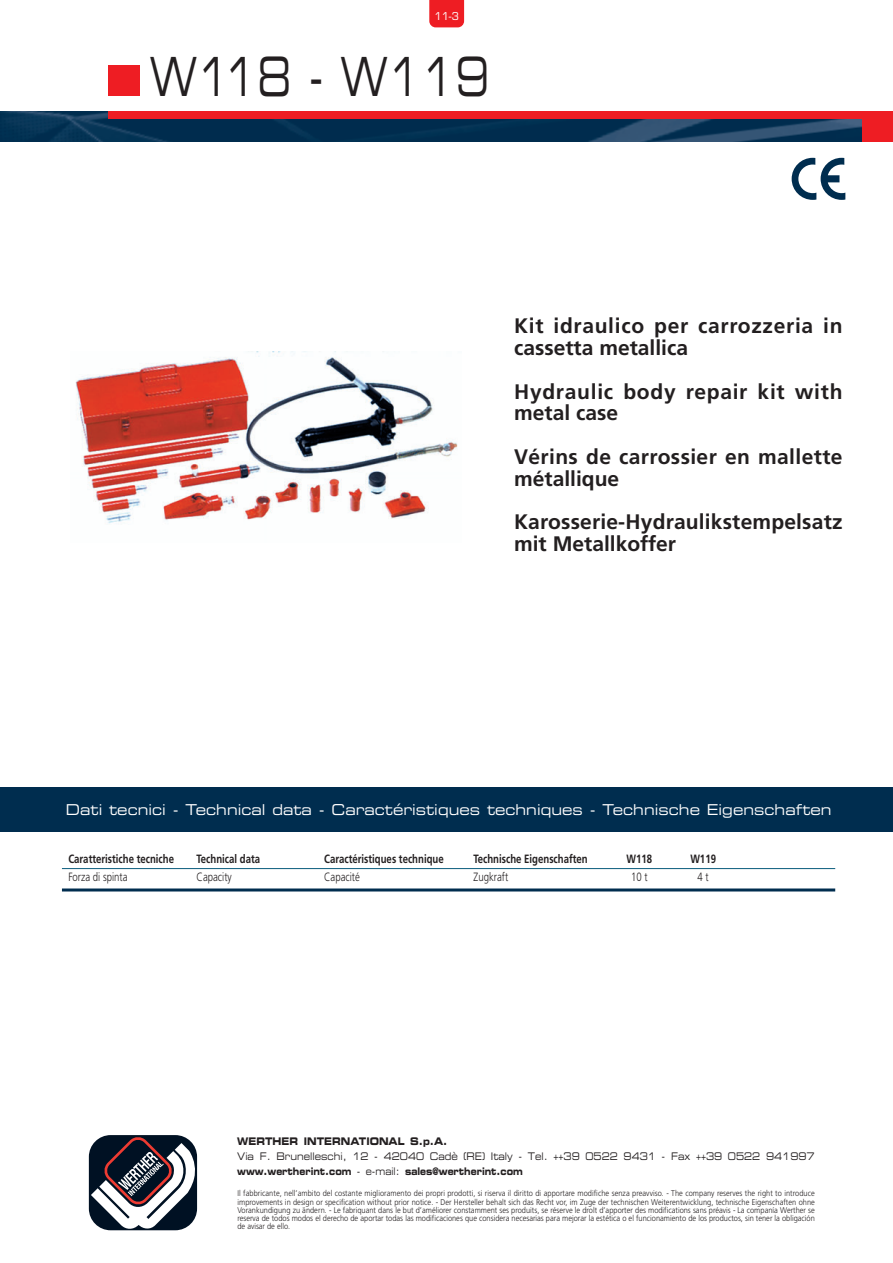
<style>
.page{position:relative;width:893px;height:1263px;background:#fff}
.page>*{position:absolute;margin:0;border:0;box-sizing:border-box;transform-origin:0 0}
.t1{font:54px "Eurostile Extended Two";color:#231f20;scale:.65 1}
.t2{font:700 21px/21.8px "Frutiger";letter-spacing:.01em;color:#231f20}
.t3{font:700 21px/21.8px "Frutiger";letter-spacing:.035em;color:#231f20}
.t4{font:15px "Eurostile Extended Two";letter-spacing:.005em;color:#fff;scale:.9 1}
.t5{font:700 12px "Frutiger";color:#231f20;scale:.8 1}
.t6{font:300 12px "Frutiger";color:#231f20;scale:.8 1}
.t7{font:10.5px "Eurostile Extended Two";color:#231f20;scale:.8 1}
.t8{font:10.5px "Eurostile Bold Extended Two";color:#231f20;scale:.76 1}
.t9{font:10.5px "Eurostile Bold Extended Two";color:#231f20;scale:.8 1}
.t10{font:10.5px "Eurostile";color:#fff}
.t11{font:300 8.25px/8.2px "Frutiger";color:#231f20;text-align:justify;scale:.9 1}
.s1{font-family:"Eurostile Extended Two"}
</style>
<div class="page">
<svg style="left:91px;top:1135px;width:105px;height:95px"></svg>
<img style="left:75px;top:351px;width:383px;height:173px">
<hr style="left:62px;top:868px;width:773px;height:1px;background:#0a5c7d">
<hr style="left:62px;top:889px;width:773px;height:3px;background:#002d4f">
<div style="left:0;top:788px;width:892px;height:44px;background:#002d4f"></div>
<img style="left:0;top:111px;width:862px;height:31px">
<div style="left:862px;top:111px;width:30px;height:31px;background:#ee1d23"></div>
<div style="left:109px;top:111px;width:783px;height:7px;background:#ee1d23"></div>
<svg style="left:791px;top:158px;width:54px;height:42px"></svg>
<div style="left:109px;top:65px;width:31px;height:31px;background:#ee1d23"></div>
<svg style="left:429px;top:0;width:35px;height:27px"></svg>
<p class="t10" style="left:434px;top:12px;width:26px">11-3</p>
<h1 class="t1" style="left:150px;top:56px;width:523px">W118 - W119</h1>
<h2 class="t3" style="left:514px;top:317px;width:330px">Kit idraulico per carrozzeria in cassetta metallica</h2>
<h2 class="t3" style="left:514px;top:382px;width:330px">Hydraulic body repair kit with metal case</h2>
<h2 class="t2" style="left:514px;top:447px;width:330px">Vérins de carrossier en mallette métallique</h2>
<h2 class="t2" style="left:514px;top:513px;width:330px">Karosserie-Hydraulikstempelsatz mit Metallkoffer</h2>
<h3 class="t4" style="left:66px;top:804px;width:852px">Dati tecnici - Technical data - Caractéristiques techniques - Technische Eigenschaften</h3>
<h3 class="t5" style="left:68px;top:854px;width:134px">Caratteristiche tecniche</h3>
<h3 class="t5" style="left:197px;top:854px;width:81px">Technical data</h3>
<h3 class="t5" style="left:324px;top:854px;width:151px">Caractéristiques technique</h3>
<h3 class="t5" style="left:473px;top:854px;width:144px">Technische Eigenschaften</h3>
<h3 class="t5" style="left:626px;top:854px;width:34px">W118</h3>
<h3 class="t5" style="left:690px;top:854px;width:34px">W119</h3>
<h3 class="t6" style="left:68px;top:872px;width:75px">Forza di spinta</h3>
<h3 class="t6" style="left:197px;top:872px;width:45px">Capacity</h3>
<h3 class="t6" style="left:324px;top:872px;width:46px">Capacité</h3>
<h3 class="t6" style="left:473px;top:872px;width:45px">Zugkraft</h3>
<h3 class="t6" style="left:631px;top:872px;width:22px">10 t</h3>
<h3 class="t6" style="left:697px;top:872px;width:15px">4 t</h3>
<p class="t9" style="left:237px;top:1137px;width:264px">WERTHER INTERNATIONAL S.p.A.</p>
<p class="t7" style="left:237px;top:1152px;width:723px">Via F. Brunelleschi, 12 - 42040 Cadè (RE) Italy - Tel. ++39 0522 9431 - Fax ++39 0522 941997</p>
<p class="t8" style="left:237px;top:1167px;width:377px">www.wertherint.com <span class="s1">- e-mail:</span> sales@wertherint.com</p>
<p class="t11" style="left:237px;top:1190px;width:643px">Il fabbricante, nell’ambito del costante miglioramento dei propri prodotti, si riserva il diritto di apportare modifiche senza preavviso. - The company reserves the right to introduce improvements in design or specification without prior notice. - Der Hersteller behalt sich das Recht vor, im Zuge der technischen Weiterentwicklung, technische Eigenschaften ohne Vorankundigung zu ändern. - Le fabriquant dans le but d’améliorer constamment ses produits, se réserve le drolt d’apporter des modifications sans préavis - La companía Werther se reserva de todos modos el derecho de aportar todas las modificaciones que considera necesarias para mejorar la estética o el funcionamiento de los productos, sin tener la obligación de avisar de ello.</p>
</div>
